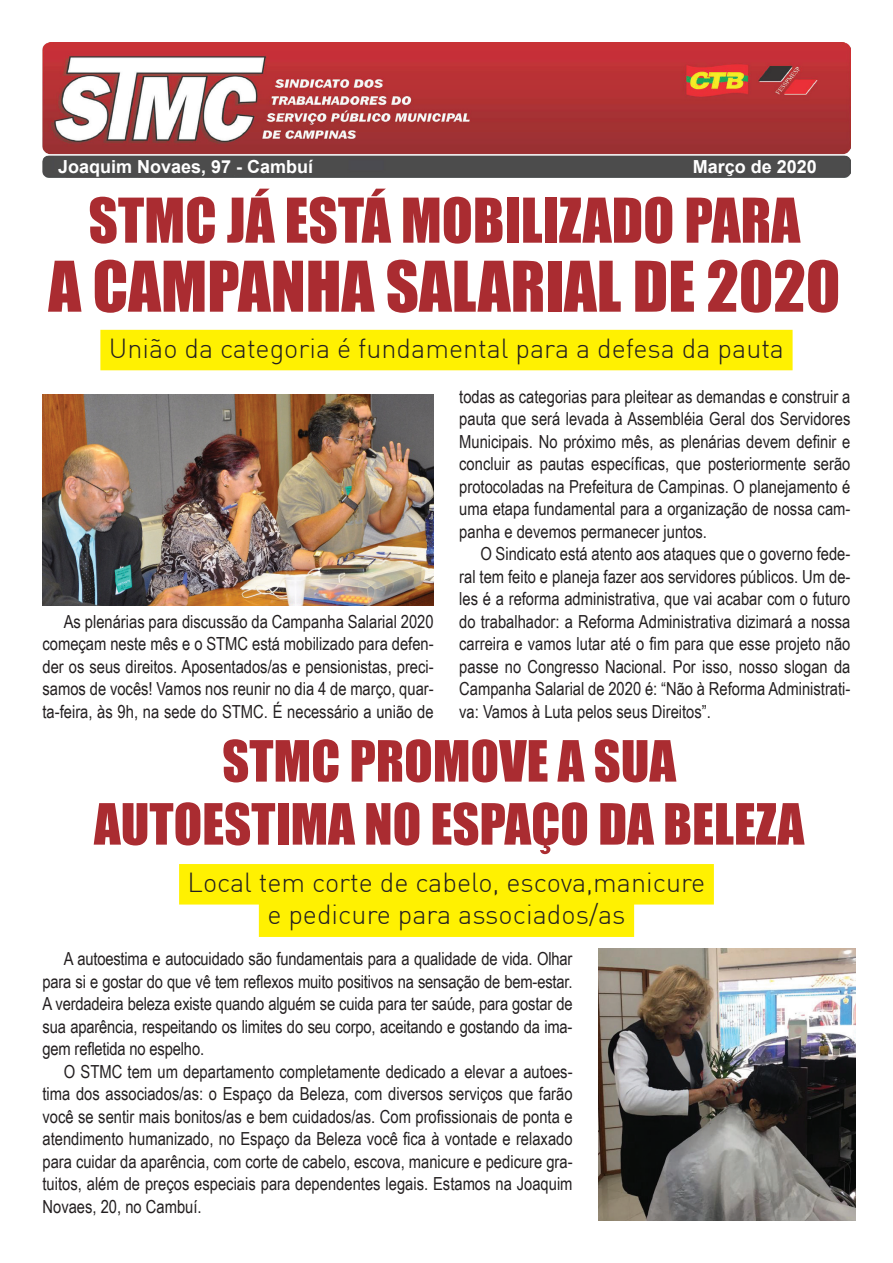
<style>
.page{position:relative;width:893px;height:1263px;background:#fff}
.page>*{position:absolute;margin:0;border:0;box-sizing:border-box;transform-origin:0 0}
.t1{font:64.5px "Impact";color:#aa2c31}
.t2{font:57px "Impact";color:#aa2c31}
.t3{font:52.5px/63px "Impact";color:#aa2c31;text-align:center}
.t4{font:300 27px/32.4px "DIN";color:#231f20;text-align:center}
.t5{font:18px/22.5px "Arial Narrow";color:#231f20;text-align:justify}
.t6{font:700 18px "Arial";color:#fff}
</style>
<div class="page">
<img style="left:43px;top:43px;width:807px;height:134px">
<div style="left:100px;top:330px;width:693px;height:40px;background:#fff101"></div>
<img style="left:43px;top:394px;width:391px;height:211px">
<div style="left:179px;top:864px;width:535px;height:40px;background:#fff101"></div>
<div style="left:259px;top:896px;width:375px;height:41px;background:#fff101"></div>
<img style="left:598px;top:949px;width:258px;height:271px">
<p class="t6" style="left:58px;top:154px;width:257px">Joaquim Novaes, 97 - Cambuí</p>
<p class="t6" style="left:693px;top:155px;width:126px">Março de 2020</p>
<h2 class="t2" style="left:88px;top:176px;width:713px">STMC JÁ ESTÁ MOBILIZADO PARA</h2>
<h1 class="t1" style="left:48px;top:236px;width:793px">A CAMPANHA SALARIAL DE 2020</h1>
<h3 class="t4" style="left:109px;top:331px;width:677px">União da categoria é fundamental para a defesa da pauta</h3>
<p class="t5" style="left:43px;top:609px;width:393px;text-indent:21px">As plenárias para discussão da Campanha Salarial 2020 começam neste mês e o STMC está mobilizado para defen&shy;der os seus direitos. Aposentados/as e pensionistas, preci&shy;samos de vocês! Vamos nos reunir no dia 4 de março, quar&shy;ta-feira, às 9h, na sede do STMC. É necessário a união de</p>
<p class="t5" style="left:459px;top:384px;width:393px">todas as categorias para pleitear as demandas e construir a pauta que será levada à Assembléia Geral dos Servidores Municipais. No próximo mês, as plenárias devem definir e concluir as pautas específicas, que posteriormente serão protocoladas na Prefeitura de Campinas. O planejamento é uma etapa fundamental para a organização de nossa cam&shy;panha e devemos permanecer juntos.</p>
<p class="t5" style="left:459px;top:542px;width:393px;text-indent:21px">O Sindicato está atento aos ataques que o governo fede&shy;ral tem feito e planeja fazer aos servidores públicos. Um de&shy;les é a reforma administrativa, que vai acabar com o futuro do trabalhador: a Reforma Administrativa dizimará a nossa carreira e vamos lutar até o fim para que esse projeto não passe no Congresso Nacional. Por isso, nosso slogan da Campanha Salarial de 2020 é: “Não à Reforma Administrati&shy;va: Vamos à Luta pelos seus Direitos”.</p>
<h3 class="t3" style="left:94px;top:728px;width:712px">STMC PROMOVE A SUA<br>AUTOESTIMA NO ESPAÇO DA BELEZA</h3>
<h3 class="t4" style="left:188px;top:866px;width:519px">Local tem corte de cabelo, escova,manicure e pedicure para associados/as</h3>
<p class="t5" style="left:43px;top:947px;width:532px;text-indent:21px">A autoestima e autocuidado são fundamentais para a qualidade de vida. Olhar para si e gostar do que vê tem reflexos muito positivos na sensação de bem-estar.<br>A verdadeira beleza existe quando alguém se cuida para ter saúde, para gostar de sua aparência, respeitando os limites do seu corpo, aceitando e gostando da ima&shy;gem refletida no espelho.</p>
<p class="t5" style="left:43px;top:1059px;width:532px;text-indent:21px">O STMC tem um departamento completamente dedicado a elevar a autoes&shy;tima dos associados/as: o Espaço da Beleza, com diversos serviços que farão você se sentir mais bonitos/as e bem cuidados/as. Com profissionais de ponta e atendimento humanizado, no Espaço da Beleza você fica à vontade e relaxado para cuidar da aparência, com corte de cabelo, escova, manicure e pedicure gra&shy;tuitos, além de preços especiais para dependentes legais. Estamos na Joaquim Novaes, 20, no Cambuí.</p>
</div>
